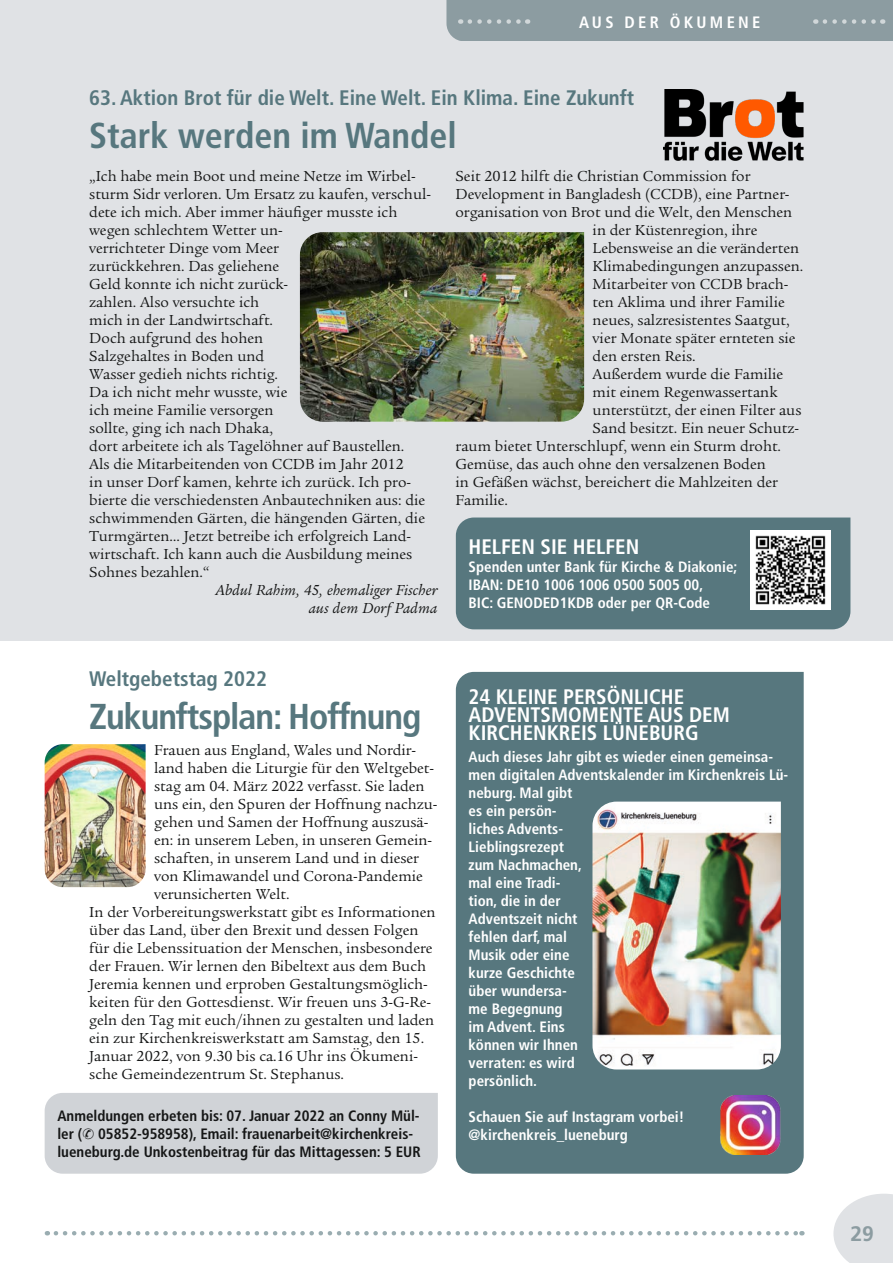
<style>
.page{position:relative;width:893px;height:1263px;background:#fff}
.page>*{position:absolute;margin:0;border:0;box-sizing:border-box;transform-origin:0 0}
.t1{font:700 condensed 36px "Frutiger LT Std";letter-spacing:-.03em;color:#57777e}
.t2{font:700 condensed 36px "Frutiger LT Std";color:#57777e}
.t3{font:700 condensed 21px/18px "Frutiger LT Std";color:#fff}
.t4{font:700 condensed 21px "Frutiger LT Std";color:#57777e}
.t5{font:700 21px "Frutiger";color:#8c9ca1}
.t6{font:700 condensed 16.5px "Frutiger LT Std";letter-spacing:.2em;color:#fff}
.t7{font:15px/18px "Legacy Serif";color:#151616}
.t8{font:700 condensed 15px/18px "Frutiger LT Std";color:#fff}
.t9{font:700 condensed 15px/18px "Frutiger LT Std";color:#151616}
.t10{font:italic 15px/18px "Legacy Serif";letter-spacing:.01em;color:#151616;text-align:right}
</style>
<div class="page">
<div style="left:0;top:0;width:480px;height:41px;background:#e0e2e5"></div>
<svg style="left:56px;top:1231px;width:746px;height:4px"></svg>
<div style="left:0;top:41px;width:893px;height:600px;background:#e0e2e5"></div>
<img style="left:300px;top:232px;width:284px;height:190px">
<img style="left:664px;top:89px;width:140px;height:72px">
<div style="left:456px;top:517px;width:394px;height:112px;background:#57777e"></div>
<img style="left:751px;top:530px;width:79px;height:80px">
<img style="left:45px;top:744px;width:101px;height:143px">
<div style="left:456px;top:672px;width:348px;height:502px;background:#57777e"></div>
<img style="left:592px;top:801px;width:189px;height:268px">
<img style="left:720px;top:1095px;width:61px;height:59px">
<div style="left:446px;top:0;width:447px;height:41px;background:#8c9ca1"></div>
<svg style="left:833px;top:1194px;width:60px;height:69px;background:#e4e6e8"></svg>
<div style="left:45px;top:1093px;width:393px;height:81px;background:#d0d3d7"></div>
<p class="t6" style="left:579px;top:12px;width:183px">AUS DER ÖKUMENE</p>
<h2 class="t4" style="left:89px;top:85px;width:546px">63. Aktion Brot für die Welt. Eine Welt. Ein Klima. Eine Zukunft</h2>
<h1 class="t2" style="left:89px;top:114px;width:369px">Stark werden im Wandel</h1>
<p class="t7" style="left:89px;top:167px;width:343px">„Ich habe mein Boot und meine Netze im Wirbel&shy;sturm Sidr verloren. Um Ersatz zu kaufen, verschul&shy;dete ich mich. Aber immer häufiger musste ich wegen schlechtem Wetter un-<br>verrichteter Dinge vom Meer<br>zurückkehren. Das geliehene<br>Geld konnte ich nicht zurück-<br>zahlen. Also versuchte ich<br>mich in der Landwirtschaft.<br>Doch aufgrund des hohen<br>Salzgehaltes in Boden und<br>Wasser gedieh nichts richtig.<br>Da ich nicht mehr wusste, wie<br>ich meine Familie versorgen<br>sollte, ging ich nach Dhaka,<br>dort arbeitete ich als Tagelöhner auf Baustellen.<br>Als die Mitarbeitenden von CCDB im Jahr 2012<br>in unser Dorf kamen, kehrte ich zurück. Ich pro&shy;bierte die verschiedensten Anbautechniken aus: die schwimmenden Gärten, die hängenden Gärten, die Turmgärten… Jetzt betreibe ich erfolgreich Land&shy;wirtschaft. Ich kann auch die Ausbildung meines Sohnes bezahlen.“</p>
<p class="t10" style="left:215px;top:581px;width:224px">Abdul Rahim, 45, ehemaliger Fischer aus dem Dorf Padma</p>
<p class="t7" style="left:455px;top:167px;width:296px">Seit 2012 hilft die Christian Commission for</p>
<p class="t7" style="left:455px;top:185px;width:335px">Development in Bangladesh (CCDB), eine Partner-</p>
<p class="t7" style="left:455px;top:203px;width:338px">organisation von Brot und die Welt, den Menschen</p>
<p class="t7" style="left:593px;top:221px;width:166px">in der Küstenregion, ihre</p>
<p class="t7" style="left:593px;top:239px;width:208px">Lebensweise an die veränderten</p>
<p class="t7" style="left:593px;top:257px;width:212px">Klimabedingungen anzupassen.</p>
<p class="t7" style="left:593px;top:275px;width:197px">Mitarbeiter von CCDB brach-</p>
<p class="t7" style="left:593px;top:293px;width:194px">ten Aklima und ihrer Familie</p>
<p class="t7" style="left:593px;top:311px;width:198px">neues, salzresistentes Saatgut,</p>
<p class="t7" style="left:593px;top:329px;width:204px">vier Monate später ernteten sie</p>
<p class="t7" style="left:593px;top:347px;width:105px">den ersten Reis.</p>
<p class="t7" style="left:593px;top:365px;width:192px">Außerdem wurde die Familie</p>
<p class="t7" style="left:593px;top:383px;width:187px">mit einem Regenwassertank</p>
<p class="t7" style="left:593px;top:401px;width:210px">unterstützt, der einen Filter aus</p>
<p class="t7" style="left:593px;top:419px;width:208px">Sand besitzt. Ein neuer Schutz-</p>
<p class="t7" style="left:455px;top:437px;width:327px">raum bietet Unterschlupf, wenn ein Sturm droht.</p>
<p class="t7" style="left:455px;top:455px;width:312px">Gemüse, das auch ohne den versalzenen Boden</p>
<p class="t7" style="left:455px;top:473px;width:324px">in Gefäßen wächst, bereichert die Mahlzeiten der</p>
<p class="t7" style="left:455px;top:491px;width:54px">Familie.</p>
<h2 class="t3" style="left:469px;top:538px;width:172px">HELFEN SIE HELFEN</h2>
<p class="t8" style="left:469px;top:558px;width:270px">Spenden unter Bank für Kirche &amp; Diakonie;<br>IBAN: DE10 1006 1006 0500 5005 00,<br>BIC: GENODED1KDB oder per QR-Code</p>
<h2 class="t4" style="left:89px;top:666px;width:179px">Weltgebetstag 2022</h2>
<h1 class="t1" style="left:89px;top:695px;width:334px">Zukunftsplan: Hoffnung</h1>
<p class="t7" style="left:154px;top:741px;width:263px">Frauen aus England, Wales und Nordir-</p>
<p class="t7" style="left:154px;top:759px;width:281px">land haben die Liturgie für den Weltgebet-</p>
<p class="t7" style="left:154px;top:777px;width:272px">stag am 04. März 2022 verfasst. Sie laden</p>
<p class="t7" style="left:154px;top:795px;width:285px">uns ein, den Spuren der Hoffnung nachzu-</p>
<p class="t7" style="left:154px;top:813px;width:276px">gehen und Samen der Hoffnung auszusä-</p>
<p class="t7" style="left:154px;top:831px;width:279px">en: in unserem Leben, in unseren Gemein-</p>
<p class="t7" style="left:154px;top:849px;width:266px">schaften, in unserem Land und in dieser</p>
<p class="t7" style="left:154px;top:867px;width:270px">von Klimawandel und Corona-Pandemie</p>
<p class="t7" style="left:154px;top:885px;width:137px">verunsicherten Welt.</p>
<p class="t7" style="left:89px;top:903px;width:348px">In der Vorbereitungswerkstatt gibt es Informationen</p>
<p class="t7" style="left:89px;top:921px;width:331px">über das Land, über den Brexit und dessen Folgen</p>
<p class="t7" style="left:89px;top:939px;width:345px">für die Lebenssituation der Menschen, insbesondere</p>
<p class="t7" style="left:89px;top:957px;width:338px">der Frauen. Wir lernen den Bibeltext aus dem Buch</p>
<p class="t7" style="left:89px;top:975px;width:340px">Jeremia kennen und erproben Gestaltungsmöglich-</p>
<p class="t7" style="left:89px;top:993px;width:343px">keiten für den Gottesdienst. Wir freuen uns 3-G-Re-</p>
<p class="t7" style="left:89px;top:1011px;width:346px">geln den Tag mit euch/ihnen zu gestalten und laden</p>
<p class="t7" style="left:89px;top:1029px;width:336px">ein zur Kirchenkreiswerkstatt am Samstag, den 15.</p>
<p class="t7" style="left:89px;top:1047px;width:330px">Januar 2022, von 9.30 bis ca.16 Uhr ins Ökumeni-</p>
<p class="t7" style="left:89px;top:1065px;width:256px">sche Gemeindezentrum St. Stephanus.</p>
<p class="t9" style="left:57px;top:1107px;width:365px">Anmeldungen erbeten bis: 07. Januar 2022 an Conny Mül&shy;ler ( 05852-958958), Email: frauenarbeit@kirchenkreis&shy;lueneburg.de Unkostenbeitrag für das Mittagessen: 5 EUR</p>
<h2 class="t3" style="left:469px;top:687px;width:263px">24 KLEINE PERSÖNLICHE<br>ADVENTSMOMENTE AUS DEM<br>KIRCHENKREIS LÜNEBURG</h2>
<p class="t8" style="left:469px;top:747px;width:321px">Auch dieses Jahr gibt es wieder einen gemeinsa&shy;men digitalen Adventskalender im Kirchenkreis Lü&shy;neburg. Mal gibt<br>es ein persön-<br>liches Advents-<br>Lieblingsrezept<br>zum Nachmachen,<br>mal eine Tradi-<br>tion, die in der<br>Adventszeit nicht<br>fehlen darf, mal<br>Musik oder eine<br>kurze Geschichte<br>über wundersa-<br>me Begegnung<br>im Advent. Eins<br>können wir Ihnen<br>verraten: es wird<br>persönlich.</p>
<p class="t8" style="left:469px;top:1107px;width:217px">Schauen Sie auf Instagram vorbei! @kirchenkreis_lueneburg</p>
<h2 class="t5" style="left:850px;top:1222px;width:25px">29</h2>
</div>
